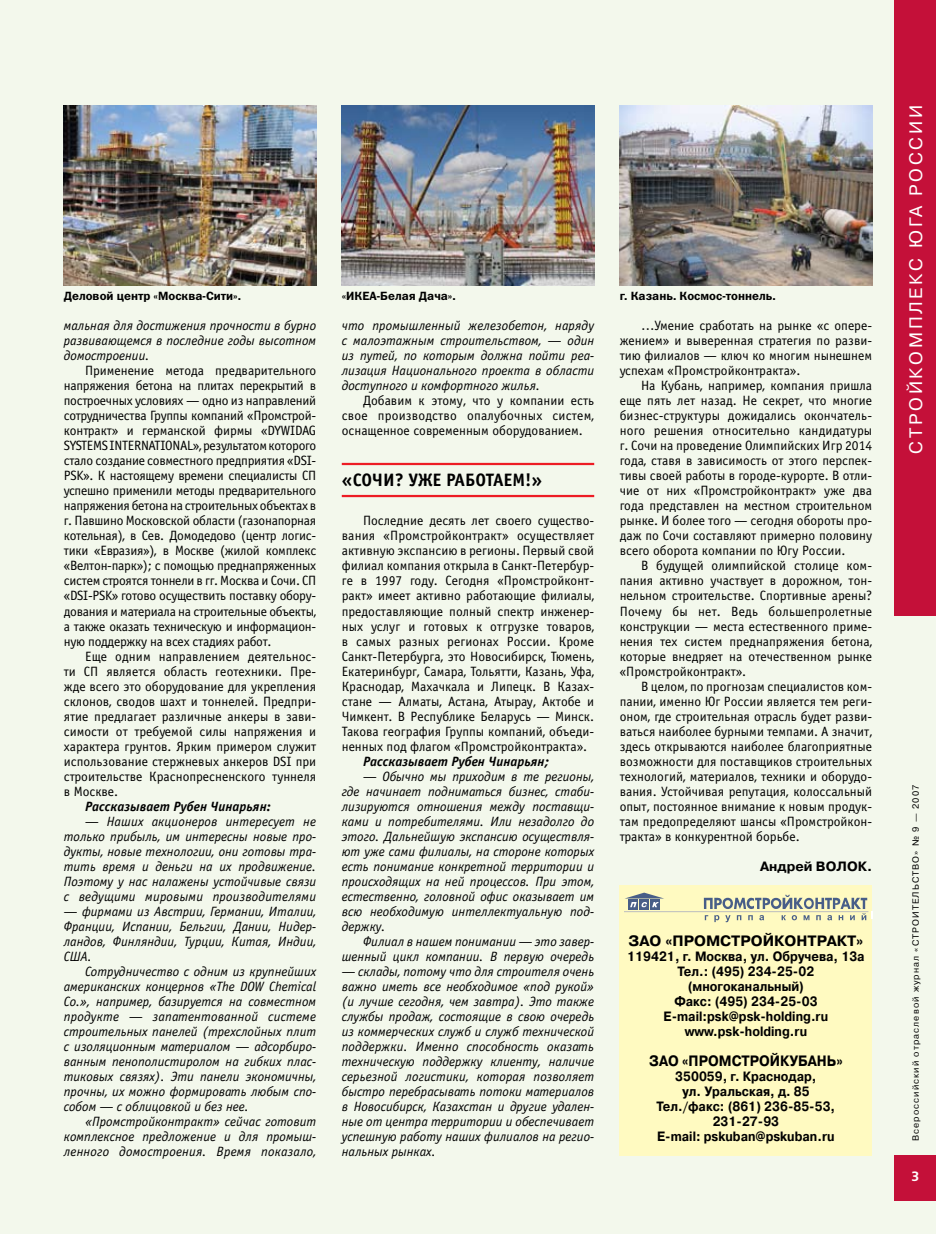
<style>
.page{position:relative;width:936px;height:1234px;background:#fff}
.page>*{position:absolute;margin:0;border:0;box-sizing:border-box;transform-origin:0 0}
.t1{font:18px "Pragmatica C";letter-spacing:.15em;color:#fff}
.t2{font:700 18px "Officina Sans C";color:#000}
.t3{font:700 15px "Pragmatica C";color:#000}
.t4{font:700 15px "Pragmatica C";color:#000;scale:.9 1}
.t5{font:13.5px/15px "Officina Sans C";color:#000;text-align:justify}
.t6{font:italic 13.5px/15px "Officina Sans C";color:#000;text-align:justify}
.t7{font:700 13.5px/15px "Pragmatica C";color:#000;text-align:center;scale:.9 1}
.t8{font:italic 700 13.5px "Officina Sans C";color:#000}
.t9{font:700 13.5px "Pragmatica C";color:#000}
.t10{font:12px "Franklin Gothic Demi C";color:#000}
.t11{font:9px "Pragmatica C";letter-spacing:.115em;color:#000}
</style>
<div class="page">
<div style="left:0;top:0;width:935px;height:1233px;background:#f3f8ec"></div>
<div style="left:894px;top:0;width:41px;height:616px;background:#c41039"></div>
<div style="left:894px;top:1155px;width:41px;height:45px;background:#c41039"></div>
<img style="left:619px;top:105px;width:253px;height:180px">
<img style="left:64px;top:105px;width:252px;height:180px">
<img style="left:342px;top:105px;width:252px;height:180px">
<div style="left:619px;top:885px;width:253px;height:270px;background:#fffac1"></div>
<hr style="left:342px;top:463px;width:252px;height:2px;background:#ed1c24">
<hr style="left:342px;top:495px;width:252px;height:2px;background:#ed1c24">
<hr style="left:624px;top:910px;width:244px;height:1px;background:#bcbdbf">
<svg style="left:703px;top:894px;width:169px;height:28px"></svg>
<svg style="left:628px;top:907px;width:10px;height:2px"></svg>
<svg style="left:639px;top:907px;width:10px;height:2px"></svg>
<svg style="left:650px;top:907px;width:10px;height:2px"></svg>
<svg style="left:625px;top:892px;width:39px;height:15px"></svg>
<p class="t10" style="left:64px;top:289px;width:179px">Деловой центр «Москва-Сити».</p>
<p class="t10" style="left:342px;top:289px;width:115px">«ИКЕА-Белая Дача».</p>
<p class="t10" style="left:619px;top:289px;width:157px">г. Казань. Космос-тоннель.</p>
<p class="t6" style="left:64px;top:318px;width:254px">мальная для достижения прочности в бурно развивающемся в последние годы высотном домостроении.</p>
<p class="t5" style="left:64px;top:363px;width:254px;text-indent:21px">Применение метода предварительного напряжения бетона на плитах перекрытий в построечных условиях — одно из направлений сотрудничества Группы компаний «Промстрой&shy;контракт» и германской фирмы «DYWIDAG SYSTEMS INTERNATIONAL», результатом которого стало создание совместного предприятия «DSI-PSK». К настоящему времени специалисты СП успешно применили методы предварительного напряжения бетона на строительных объектах в г. Павшино Московской области (газонапорная котельная), в Сев. Домодедово (центр логис&shy;тики «Евразия»), в Москве (жилой комплекс «Велтон-парк»); с помощью преднапряженных систем строятся тоннели в гг. Москва и Сочи. СП «DSI-PSK» готово осуществить поставку обору&shy;дования и материала на строительные объекты, а также оказать техническую и информацион&shy;ную поддержку на всех стадиях работ.</p>
<p class="t5" style="left:64px;top:648px;width:254px;text-indent:21px">Еще одним направлением деятельнос&shy;ти СП является область геотехники. Пре&shy;жде всего это оборудование для укрепления склонов, сводов шахт и тоннелей. Предпри&shy;ятие предлагает различные анкеры в зави&shy;симости от требуемой силы напряжения и характера грунтов. Ярким примером служит использование стержневых анкеров DSI при строительстве Краснопресненского туннеля в Москве.</p>
<p class="t8" style="left:85px;top:798px;width:187px">Рассказывает Рубен Чинарьян:</p>
<p class="t6" style="left:64px;top:813px;width:254px;text-indent:21px">— Наших акционеров интересует не только прибыль, им интересны новые про&shy;дукты, новые технологии, они готовы тра&shy;тить время и деньги на их продвижение.<br>Поэтому у нас налажены устойчивые связи с ведущими мировыми производителями</p>
<p class="t6" style="left:64px;top:903px;width:254px">— фирмами из Австрии, Германии, Италии, Франции, Испании, Бельгии, Дании, Нидер&shy;ландов, Финляндии, Турции, Китая, Индии, США.</p>
<p class="t6" style="left:64px;top:963px;width:254px;text-indent:21px">Сотрудничество с одним из крупнейших американских концернов «The DOW Chemical Со.», например, базируется на совместном продукте — запатентованной системе строительных панелей (трехслойных плит с изоляционным материалом — адсорбиро&shy;ванным пенополистиролом на гибких плас&shy;тиковых связях). Эти панели экономичны, прочны, их можно формировать любым спо&shy;собом — с облицовкой и без нее.</p>
<p class="t6" style="left:64px;top:1113px;width:254px;text-indent:21px">«Промстройконтракт» сейчас готовит комплексное предложение и для промыш&shy;ленного домостроения. Время показало,</p>
<p class="t6" style="left:342px;top:318px;width:254px">что промышленный железобетон, наряду с малоэтажным строительством, — один из путей, по которым должна пойти реа&shy;лизация Национального проекта в области доступного и комфортного жилья.</p>
<p class="t5" style="left:342px;top:393px;width:254px;text-indent:21px">Добавим к этому, что у компании есть свое производство опалубочных систем, оснащенное современным оборудованием.</p>
<h1 class="t2" style="left:342px;top:470px;width:202px">«Сочи? Уже работаем!»</h1>
<p class="t5" style="left:342px;top:513px;width:254px;text-indent:21px">Последние десять лет своего существо&shy;вания «Промстройконтракт» осуществляет активную экспансию в регионы. Первый свой филиал компания открыла в Санкт-Петербур&shy;ге в 1997 году. Сегодня «Промстройконт&shy;ракт» имеет активно работающие филиалы, предоставляющие полный спектр инженер&shy;ных услуг и готовых к отгрузке товаров, в самых разных регионах России. Кроме Санкт-Петербурга, это Новосибирск, Тюмень, Екатеринбург, Самара, Тольятти, Казань, Уфа, Краснодар, Махачкала и Липецк. В Казах&shy;стане — Алматы, Астана, Атырау, Актобе и Чимкент. В Республике Беларусь — Минск.<br>Такова география Группы компаний, объеди&shy;ненных под флагом «Промстройконтракта».</p>
<p class="t8" style="left:363px;top:753px;width:187px">Рассказывает Рубен Чинарьян;</p>
<p class="t6" style="left:342px;top:768px;width:254px;text-indent:21px">— Обычно мы приходим в те регионы, где начинает подниматься бизнес, стаби&shy;лизируются отношения между поставщи&shy;ками и потребителями. Или незадолго до этого. Дальнейшую экспансию осуществля&shy;ют уже сами филиалы, на стороне которых есть понимание конкретной территории и происходящих на ней процессов. При этом, естественно, головной офис оказывает им всю необходимую интеллектуальную под&shy;держку.</p>
<p class="t6" style="left:342px;top:933px;width:254px;text-align:right">Филиал в нашем понимании — это завер&shy;шенный цикл компании. В первую очередь</p>
<p class="t6" style="left:342px;top:963px;width:254px">— склады, потому что для строителя очень важно иметь все необходимое «под рукой» (и лучше сегодня, чем завтра). Это также службы продаж, состоящие в свою очередь из коммерческих служб и служб технической поддержки. Именно способность оказать техническую поддержку клиенту, наличие серьезной логистики, которая позволяет быстро перебрасывать потоки материалов в Новосибирск, Казахстан и другие удален&shy;ные от центра территории и обеспечивает успешную работу наших филиалов на регио&shy;нальных рынках.</p>
<p class="t5" style="left:619px;top:318px;width:254px;text-indent:21px">…Умение сработать на рынке «с опере&shy;жением» и выверенная стратегия по разви&shy;тию филиалов — ключ ко многим нынешнем успехам «Промстройконтракта».</p>
<p class="t5" style="left:619px;top:378px;width:254px;text-indent:21px">На Кубань, например, компания пришла еще пять лет назад. Не секрет, что многие бизнес-структуры дожидались окончатель&shy;ного решения относительно кандидатуры г. Сочи на проведение Олимпийских Игр 2014 года, ставя в зависимость от этого перспек&shy;тивы своей работы в городе-курорте. В отли&shy;чие от них «Промстройконтракт» уже два года представлен на местном строительном рынке. И более того — сегодня обороты про&shy;даж по Сочи составляют примерно половину всего оборота компании по Югу России.</p>
<p class="t5" style="left:619px;top:558px;width:254px;text-indent:21px">В будущей олимпийской столице ком&shy;пания активно участвует в дорожном, тон&shy;нельном строительстве. Спортивные арены?<br>Почему бы нет. Ведь большепролетные конструкции — места естественного приме&shy;нения тех систем преднапряжения бетона, которые внедряет на отечественном рынке «Промстройконтракт».</p>
<p class="t5" style="left:619px;top:678px;width:254px;text-indent:21px">В целом, по прогнозам специалистов ком&shy;пании, именно Юг России является тем реги&shy;оном, где строительная отрасль будет разви&shy;ваться наиболее бурными темпами. А значит, здесь открываются наиболее благоприятные возможности для поставщиков строительных технологий, материалов, техники и оборудо&shy;вания. Устойчивая репутация, колоссальный опыт, постоянное внимание к новым продук&shy;там предопределяют шансы «Промстройкон&shy;тракта» в конкурентной борьбе.</p>
<p class="t9" style="left:760px;top:858px;width:113px">Андрей ВОЛОК.</p>
<p class="t3" style="left:628px;top:932px;width:157px">ЗАО «Промстройкон</p>
<p class="t3" style="left:807px;top:932px;width:57px">тракт»</p>
<p class="t7" style="left:627px;top:948px;width:265px">119421, г. Москва, ул. Обручева, 13а<br>Тел.: (495) 234-25-02 (многоканальный)<br>Факс: (495) 234-25-03<br>E-mail:psk@psk-holding.ru www.psk-holding.ru</p>
<p class="t4" style="left:649px;top:1052px;width:217px">ЗАО «Про мстро йкубан ь»</p>
<p class="t7" style="left:656px;top:1068px;width:200px">350059, г. Краснодар,<br>ул. Уральская, д. 85<br>Тел./факс: (861) 236-85-53,<br>231-27-93<br>E-mail: pskuban@pskuban.ru</p>
<h1 class="t1" style="left:906px;top:453px;width:350px;rotate:-90deg">стройко мплекс юга росс ии</h1>
<p class="t11" style="left:910px;top:1140px;width:357px;rotate:-90deg">Всероссийский отраслевой журнал «СТРОИТЕЛ ЬСТВО» № 9 — 2007</p>
</div>
